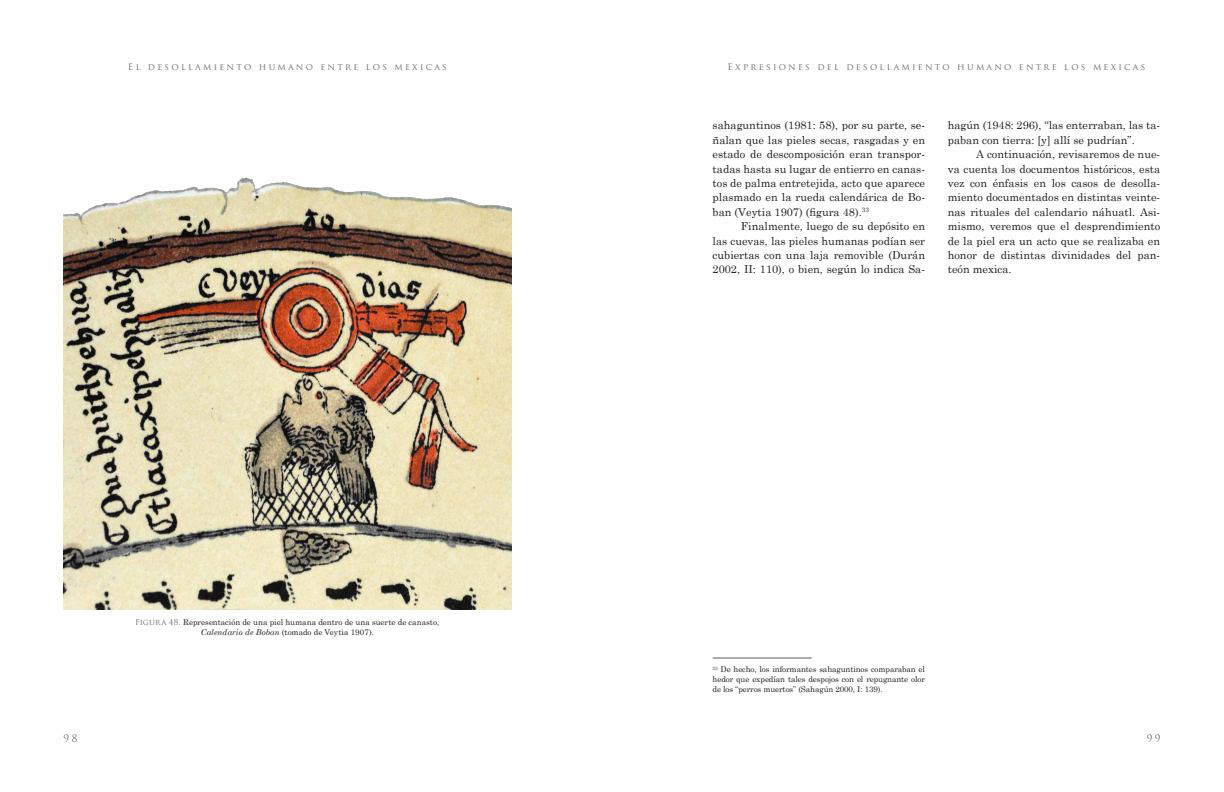
<style>
.page{position:relative;width:1224px;height:792px;background:#fff}
.page>*{position:absolute;margin:0;border:0;box-sizing:border-box;transform-origin:0 0}
.t1{font:11px/14.4px "Century Schoolbook";color:#231f20;text-align:justify}
.t2{font:10px "Trajan Pro";color:#6c6d70}
.t3{font:9px "Trajan Pro";letter-spacing:.25em;color:#6c6d70}
.t4{font:8px/9.6px "Century Schoolbook";letter-spacing:-.01em;color:#231f20;text-align:justify}
.s1{font-family:"Trajan Pro";color:#6c6d70}
.s2{font-style:italic}
</style>
<div class="page">
<hr style="left:713px;top:658px;width:99px;height:1px;background:#57585a">
<img style="left:63px;top:177px;width:448px;height:432px">
<p class="t3" style="left:128px;top:61px;width:321px">El desollamiento humano entre los mexicas</p>
<p class="t3" style="left:728px;top:61px;width:419px">Expresiones del desollamiento humano entre los mexicas</p>
<p class="t4" style="left:135px;top:617px;width:306px;text-align:center"><span class="s1">Figura 48.</span> Representación de una piel humana dentro de una suerte de canasto,<br><span class="s2">Calendario de Boban</span> (tomado de Veytia 1907).</p>
<p class="t1" style="left:713px;top:118px;width:214px">sahaguntinos (1981: 58), por su parte, se&shy;ñalan que las pieles secas, rasgadas y en estado de descomposición eran transpor&shy;tadas hasta su lugar de entierro en canas&shy;tos de palma entretejida, acto que aparece plasmado en la rueda calendárica de Bo&shy;ban (Veytia 1907) (figura 48).<sup>33</sup></p>
<p class="t1" style="left:713px;top:219px;width:214px;text-indent:28px">Finalmente, luego de su depósito en las cuevas, las pieles humanas podían ser cubiertas con una laja removible (Durán 2002, II: 110), o bien, según lo indica Sa-</p>
<p class="t1" style="left:948px;top:118px;width:214px">hagún (1948: 296), “las enterraban, las ta&shy;paban con tierra: [y] allí se pudrían”.</p>
<p class="t1" style="left:948px;top:147px;width:214px;text-indent:28px">A continuación, revisaremos de nue&shy;va cuenta los documentos históricos, esta vez con énfasis en los casos de desolla&shy;miento documentados en distintas veinte&shy;nas rituales del calendario náhuatl. Asi&shy;mismo, veremos que el desprendimiento de la piel era un acto que se realizaba en honor de distintas divinidades del pan&shy;teón mexica.</p>
<p class="t4" style="left:713px;top:665px;width:214px"><sup>33</sup> De hecho, los informantes sahaguntinos comparaban el hedor que expedían tales despojos con el repugnante olor de los “perros muertos” (Sahagún 2000, I: 139).</p>
<p class="t2" style="left:64px;top:732px;width:15px">98</p>
<p class="t2" style="left:1147px;top:732px;width:15px">99</p>
</div>
